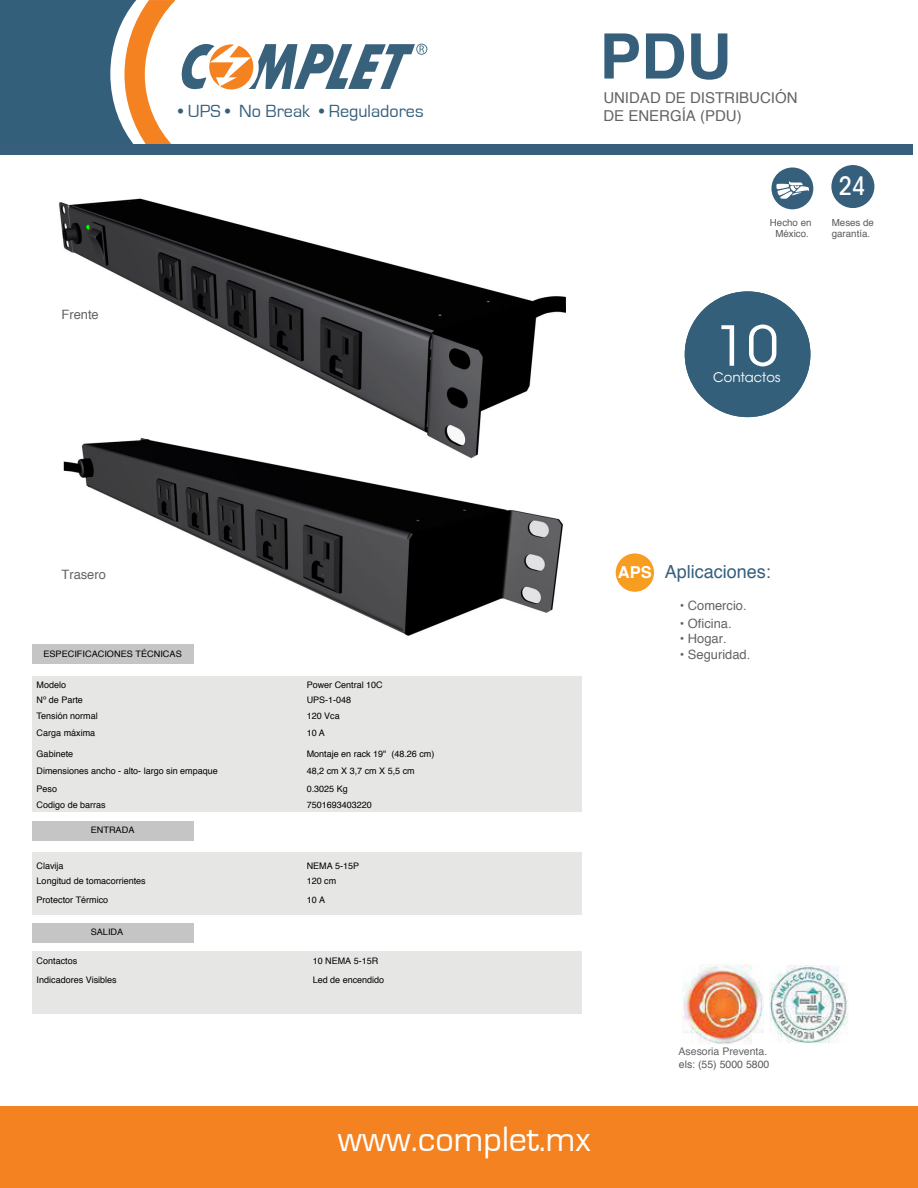
<style>
.page{position:relative;width:918px;height:1188px;background:#fff}
.page>*{position:absolute;margin:0;border:0;box-sizing:border-box;transform-origin:0 0}
.t1{font:700 62.7px "Helvetica";color:#355f7a}
.t2{font:54.75px "ITC Avant Garde Std";color:#fff}
.t3{font:36.3px "Eurostile";color:#fff}
.t4{font:500 condensed 25.2px "ITC Avant Garde Std";color:#fff}
.t5{font:18.15px "Eurostile";color:#345f7a}
.t6{font:18px "Helvetica";color:#335f7d}
.t7{font:15px/18px "Helvetica";color:#636467}
.t8{font:13.2px "ITC Avant Garde Std";color:#fff}
.t9{font:12.9px "Helvetica";color:#636467}
.t10{font:10.5px "Helvetica";color:#636467}
.t11{font:10.5px "Helvetica";color:#595a5c}
.t12{font:9.75px/11.7px "Helvetica";color:#5b5b5e;text-align:center}
.t13{font:9px/15.1px "Helvetica";color:#010101}
.t14{font:8.85px "Helvetica";color:#000}
.t15{font:8.85px "Helvetica";color:#010101}
.s1{font-weight:700;font-size:16.5px;color:#fff}
</style>
<div class="page">
<img style="left:59px;top:198px;width:506px;height:267px">
<div style="left:32px;top:645px;width:161px;height:19px;background:#c4c5c4"></div>
<div style="left:32px;top:676px;width:549px;height:136px;background:#e6e6e5"></div>
<div style="left:32px;top:852px;width:549px;height:63px;background:#e6e6e5"></div>
<div style="left:32px;top:951px;width:549px;height:63px;background:#e6e6e5"></div>
<div style="left:1px;top:1107px;width:917px;height:81px;background:#f58220"></div>
<svg style="left:0;top:0;width:427px;height:144px"></svg>
<div style="left:0;top:144px;width:913px;height:11px;background:#355f7a"></div>
<img style="left:770px;top:965px;width:78px;height:78px">
<img style="left:683px;top:964px;width:80px;height:80px">
<svg style="left:685px;top:291px;width:125px;height:126px"></svg>
<svg style="left:771px;top:167px;width:42px;height:42px"></svg>
<div style="left:831px;top:165px;width:43px;height:43px;background:#355f7a;border-radius:50%"></div>
<div style="left:616px;top:553px;width:38px;height:39px;background:#f79d20;border-radius:50%"></div>
<div style="left:32px;top:822px;width:161px;height:19px;background:#c4c5c4"></div>
<div style="left:32px;top:923px;width:161px;height:20px;background:#c4c5c4"></div>
<img style="left:64px;top:437px;width:501px;height:199px">
<h3 class="t9" style="left:62px;top:304px;width:39px">Frente</h3>
<h3 class="t5" style="left:178px;top:101px;width:247px">• UPS • No Break • Reguladores</h3>
<h1 class="t1" style="left:599px;top:6px;width:134px">PDU</h1>
<h3 class="t7" style="left:603px;top:90px;width:196px">UNIDAD DE DISTRIBUCIÓN<br>DE ENERGÍA (PDU)</h3>
<h3 class="t4" style="left:839px;top:170px;width:28px">24</h3>
<p class="t12" style="left:770px;top:217px;width:43px">Hecho en<br>México.</p>
<p class="t12" style="left:832px;top:217px;width:44px;text-align:left">Meses de garantía.</p>
<h2 class="t2" style="left:715px;top:313px;width:65px">10</h2>
<h3 class="t8" style="left:713px;top:369px;width:69px">Contactos</h3>
<h3 class="t9" style="left:62px;top:564px;width:46px">Trasero</h3>
<p class="t14" style="left:43px;top:647px;width:140px">ESPECIFICACIONES TÉCNICAS</p>
<p class="t13" style="left:37px;top:677px;width:31px">Modelo</p>
<p class="t13" style="left:307px;top:677px;width:78px">Power Central 10C</p>
<p class="t13" style="left:37px;top:692px;width:48px">Nº de Parte</p>
<p class="t13" style="left:307px;top:692px;width:46px">UPS-1-048</p>
<p class="t13" style="left:37px;top:726px;width:60px">Carga máxima</p>
<p class="t13" style="left:307px;top:726px;width:20px">10 A</p>
<p class="t13" style="left:37px;top:709px;width:63px">Tensión normal</p>
<p class="t13" style="left:307px;top:709px;width:35px">120 Vca</p>
<p class="t13" style="left:37px;top:747px;width:38px">Gabinete</p>
<p class="t13" style="left:307px;top:747px;width:129px">Montaje en rack 19" (48.26 cm)</p>
<p class="t13" style="left:37px;top:764px;width:183px">Dimensiones ancho - alto- largo sin empaque</p>
<p class="t13" style="left:307px;top:764px;width:110px">48,2 cm X 3,7 cm X 5,5 cm</p>
<p class="t13" style="left:37px;top:782px;width:22px">Peso</p>
<p class="t13" style="left:307px;top:782px;width:43px">0.3025 Kg</p>
<p class="t13" style="left:37px;top:797px;width:71px">Codigo de barras</p>
<p class="t13" style="left:307px;top:797px;width:67px">7501693403220</p>
<p class="t15" style="left:91px;top:823px;width:45px">ENTRADA</p>
<p class="t13" style="left:37px;top:858px;width:111px">Clavija<br>Longitud de tomacorrientes</p>
<p class="t13" style="left:307px;top:858px;width:54px">NEMA 5-15P</p>
<p class="t13" style="left:307px;top:873px;width:31px">120 cm</p>
<p class="t13" style="left:37px;top:893px;width:73px">Protector Térmico</p>
<p class="t13" style="left:307px;top:893px;width:20px">10 A</p>
<p class="t13" style="left:37px;top:953px;width:42px">Contactos</p>
<p class="t15" style="left:91px;top:925px;width:34px">SALIDA</p>
<p class="t13" style="left:313px;top:953px;width:67px">10 NEMA 5-15R</p>
<p class="t13" style="left:37px;top:972px;width:82px">Indicadores Visibles</p>
<p class="t13" style="left:313px;top:972px;width:73px">Led de encendido</p>
<h3 class="t3" style="left:338px;top:1119px;width:254px">www.complet.mx</h3>
<h3 class="t6" style="left:618px;top:558px;width:154px"><span class="s1">APS</span> Aplicaciones:</h3>
<h3 class="t9" style="left:680px;top:595px;width:68px">• Comercio.</h3>
<h3 class="t9" style="left:680px;top:613px;width:53px">• Oficina.</h3>
<h3 class="t9" style="left:680px;top:629px;width:48px">• Hogar.</h3>
<h3 class="t9" style="left:680px;top:645px;width:72px">• Seguridad.</h3>
<p class="t10" style="left:679px;top:1044px;width:90px">Asesoria Preventa.</p>
<p class="t11" style="left:679px;top:1056px;width:92px">els: (55) 5000 5800</p>
</div>
